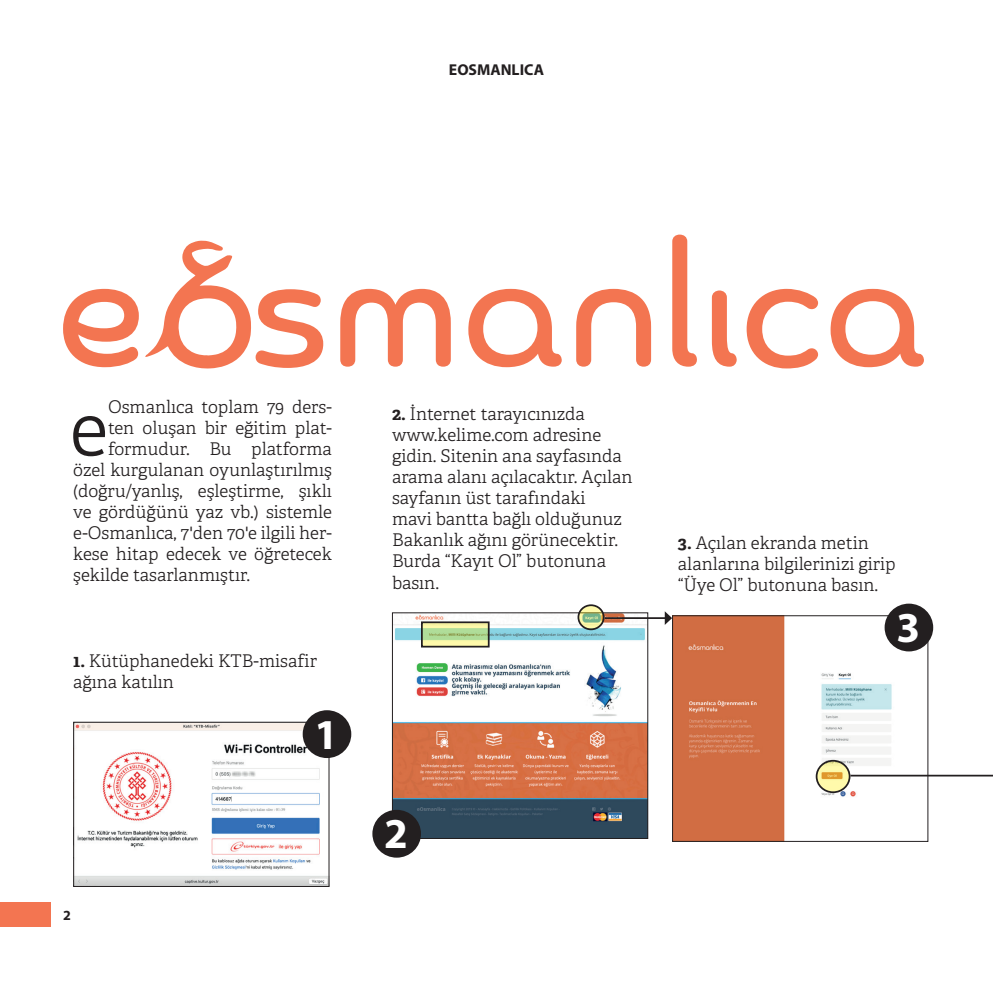
<style>
.page{position:relative;width:993px;height:993px;background:#fff}
.page>*{position:absolute;margin:0;border:0;box-sizing:border-box;transform-origin:0 0}
.t1{font:300 75.42px "Adelle";color:#231f20}
.t2{font:700 42.7px "Myriad Pro";color:#fff}
.t3{font:300 17.5px/21px "Adelle";color:#231f20}
.t4{font:700 15.75px "Myriad Pro";color:#231f20}
.t5{font:700 14px "Myriad Pro";color:#231f20}
.s1{font-weight:700}
</style>
<div class="page">
<svg style="left:63px;top:234px;width:860px;height:134px"></svg>
<img style="left:75px;top:723px;width:252px;height:161px">
<div style="left:73px;top:721px;width:256px;height:165px;border:1px solid #231f20"></div>
<div style="left:302px;top:710px;width:49px;height:47px;background:#231f20;border-radius:50%"></div>
<img style="left:394px;top:614px;width:252px;height:222px">
<div style="left:392px;top:612px;width:256px;height:226px;border:1px solid #231f20"></div>
<img style="left:674px;top:617px;width:182px;height:222px">
<div style="left:672px;top:615px;width:256px;height:226px;border:1px solid #231f20"></div>
<div style="left:372px;top:809px;width:49px;height:48px;background:#231f20;border-radius:50%"></div>
<svg style="left:424px;top:624px;width:62px;height:20px"></svg>
<div style="left:421px;top:621px;width:68px;height:26px;border:2px solid #231f20"></div>
<svg style="left:578px;top:605px;width:25px;height:24px"></svg>
<div style="left:577px;top:604px;width:27px;height:26px;border:2px solid #231f20;border-radius:50%"></div>
<svg style="left:816px;top:760px;width:33px;height:32px"></svg>
<div style="left:815px;top:759px;width:35px;height:33px;border:2px solid #231f20;border-radius:50%"></div>
<hr style="left:604px;top:617px;width:61px;height:1px;background:#231f20">
<svg style="left:664px;top:611px;width:8px;height:13px"></svg>
<svg style="left:848px;top:603px;width:144px;height:174px"></svg>
<div style="left:0;top:902px;width:51px;height:24px;background:#f37551"></div>
<p class="t4" style="left:449px;top:59px;width:97px">EOSMANLICA</p>
<p class="t3" style="left:108px;top:397px;width:225px">Osmanlıca toplam 79 ders-</p>
<p class="t3" style="left:108px;top:418px;width:225px">ten oluşan bir eğitim plat-</p>
<p class="t3" style="left:108px;top:439px;width:225px">formudur. Bu platforma</p>
<p class="t3" style="left:73px;top:460px;width:260px">özel kurgulanan oyunlaştırılmış</p>
<p class="t3" style="left:73px;top:481px;width:260px">(doğru/yanlış, eşleştirme, şıklı</p>
<p class="t3" style="left:73px;top:502px;width:260px">ve gördüğünü yaz vb.) sistemle</p>
<p class="t3" style="left:73px;top:523px;width:260px">e-Osmanlıca, 7'den 70'e ilgili her-</p>
<p class="t3" style="left:73px;top:544px;width:260px">kese hitap edecek ve öğretecek</p>
<p class="t3" style="left:73px;top:565px;width:178px">şekilde tasarlanmıştır.</p>
<h1 class="t1" style="left:70px;top:382px;width:40px">e</h1>
<p class="t3" style="left:73px;top:650px;width:245px"><span class="s1">1.</span> Kütüphanedeki KTB-misafir ağına katılın</p>
<p class="t5" style="left:63px;top:905px;width:9px">2</p>
<h2 class="t2" style="left:314px;top:706px;width:25px">1</h2>
<p class="t3" style="left:392px;top:404px;width:242px"><span class="s1">2.</span> İnternet tarayıcınızda www.kelime.com adresine gidin. Sitenin ana sayfasında arama alanı açılacaktır. Açılan sayfanın üst tarafındaki<br>mavi bantta bağlı olduğunuz<br>Bakanlık ağını görünecektir.<br>Burda “Kayıt Ol” butonuna basın.</p>
<p class="t3" style="left:677px;top:533px;width:219px"><span class="s1">3.</span> Açılan ekranda metin alanlarına bilgilerinizi girip “Üye Ol” butonuna basın.</p>
<h2 class="t2" style="left:896px;top:599px;width:25px">3</h2>
<h2 class="t2" style="left:384px;top:805px;width:25px">2</h2>
</div>
